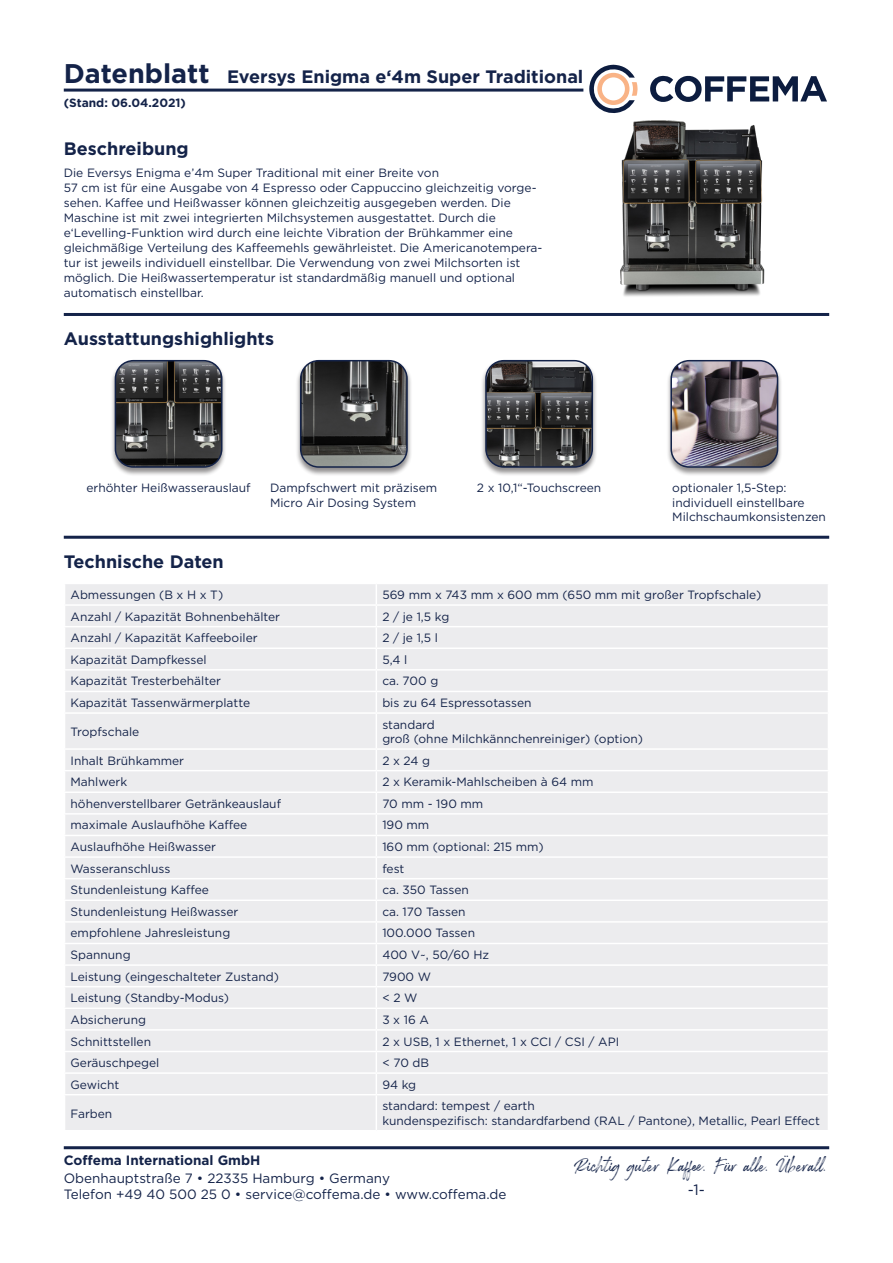
<style>
.page{position:relative;width:893px;height:1263px;background:#fff}
.page>*{position:absolute;margin:0;border:0;box-sizing:border-box;transform-origin:0 0}
.t1{font:21px "Rockness";color:#142349}
.Titel_Name{font:700 18px "Gotham";color:#142349}
.t2{font:15px "Gotham";color:#142349}
.t3{font:13.5px/16.2px "Gotham";color:#142349}
.t4{font:700 13.5px "Gotham";color:#142349}
.Text{font:12px/15px "Gotham";color:#142349}
.Beschreibungen_klein{font:12px/14.4px "Gotham";color:#142349}
.t5{font:700 12px "Gotham";color:#142349}
.Inhalt{font:12px "Gotham";color:#142349}
.s1{font-size:27px}
</style>
<div class="page">
<hr style="left:64px;top:89px;width:519px;height:3px;background:#142349">
<svg style="left:589px;top:65px;width:238px;height:48px"></svg>
<hr style="left:64px;top:1146px;width:765px;height:3px;background:#142349">
<div style="left:65px;top:584px;width:763px;height:467px;background:#ececee"></div>
<div style="left:65px;top:1052px;width:763px;height:78px;background:#ececee"></div>
<hr style="left:64px;top:604px;width:312px;height:2px;background:#fff">
<hr style="left:376px;top:604px;width:453px;height:2px;background:#fff">
<hr style="left:64px;top:626px;width:312px;height:1px;background:#fff">
<hr style="left:376px;top:626px;width:453px;height:1px;background:#fff">
<hr style="left:64px;top:647px;width:312px;height:2px;background:#fff">
<hr style="left:376px;top:647px;width:453px;height:2px;background:#fff">
<hr style="left:64px;top:669px;width:312px;height:2px;background:#fff">
<hr style="left:376px;top:669px;width:453px;height:2px;background:#fff">
<hr style="left:64px;top:691px;width:312px;height:1px;background:#fff">
<hr style="left:376px;top:691px;width:453px;height:1px;background:#fff">
<svg style="left:376px;top:584px;width:1px;height:128px"></svg>
<hr style="left:64px;top:712px;width:312px;height:2px;background:#fff">
<hr style="left:376px;top:712px;width:453px;height:2px;background:#fff">
<hr style="left:376px;top:714px;width:1px;height:34px;background:#fff">
<hr style="left:64px;top:748px;width:312px;height:2px;background:#fff">
<hr style="left:376px;top:748px;width:453px;height:2px;background:#fff">
<hr style="left:64px;top:770px;width:312px;height:1px;background:#fff">
<hr style="left:376px;top:770px;width:453px;height:1px;background:#fff">
<hr style="left:64px;top:791px;width:312px;height:2px;background:#fff">
<hr style="left:376px;top:791px;width:453px;height:2px;background:#fff">
<hr style="left:64px;top:813px;width:312px;height:2px;background:#fff">
<hr style="left:376px;top:813px;width:453px;height:2px;background:#fff">
<hr style="left:64px;top:835px;width:312px;height:1px;background:#fff">
<hr style="left:376px;top:835px;width:453px;height:1px;background:#fff">
<hr style="left:64px;top:856px;width:312px;height:2px;background:#fff">
<hr style="left:376px;top:856px;width:453px;height:2px;background:#fff">
<hr style="left:64px;top:878px;width:312px;height:1px;background:#fff">
<hr style="left:376px;top:878px;width:453px;height:1px;background:#fff">
<hr style="left:64px;top:899px;width:312px;height:2px;background:#fff">
<hr style="left:376px;top:899px;width:453px;height:2px;background:#fff">
<hr style="left:64px;top:921px;width:312px;height:2px;background:#fff">
<hr style="left:376px;top:921px;width:453px;height:2px;background:#fff">
<hr style="left:64px;top:943px;width:312px;height:1px;background:#fff">
<hr style="left:376px;top:943px;width:453px;height:1px;background:#fff">
<hr style="left:64px;top:964px;width:312px;height:2px;background:#fff">
<hr style="left:376px;top:964px;width:453px;height:2px;background:#fff">
<hr style="left:64px;top:986px;width:312px;height:1px;background:#fff">
<hr style="left:376px;top:986px;width:453px;height:1px;background:#fff">
<hr style="left:64px;top:1007px;width:312px;height:2px;background:#fff">
<hr style="left:376px;top:1007px;width:453px;height:2px;background:#fff">
<hr style="left:64px;top:1029px;width:312px;height:2px;background:#fff">
<hr style="left:376px;top:1029px;width:453px;height:2px;background:#fff">
<hr style="left:64px;top:1072px;width:312px;height:2px;background:#fff">
<hr style="left:376px;top:1072px;width:453px;height:2px;background:#fff">
<svg style="left:376px;top:750px;width:1px;height:344px"></svg>
<hr style="left:64px;top:1094px;width:312px;height:1px;background:#fff">
<hr style="left:376px;top:1094px;width:453px;height:1px;background:#fff">
<hr style="left:376px;top:1095px;width:1px;height:35px;background:#fff">
<div style="left:110px;top:359px;width:117px;height:118px;background:#231f20;opacity:.5"></div>
<img style="left:115px;top:361px;width:107px;height:106px">
<div style="left:115px;top:360px;width:107px;height:108px;border:2px solid #142349;border-radius:18px"></div>
<div style="left:295px;top:359px;width:117px;height:118px;background:#231f20;opacity:.5"></div>
<img style="left:301px;top:361px;width:106px;height:106px">
<div style="left:300px;top:360px;width:108px;height:108px;border:2px solid #142349;border-radius:18px"></div>
<div style="left:480px;top:359px;width:118px;height:118px;background:#231f20;opacity:.5"></div>
<img style="left:486px;top:361px;width:106px;height:106px">
<div style="left:485px;top:360px;width:108px;height:108px;border:2px solid #142349;border-radius:18px"></div>
<div style="left:666px;top:359px;width:117px;height:118px;background:#231f20;opacity:.5"></div>
<img style="left:671px;top:361px;width:106px;height:106px">
<div style="left:670px;top:360px;width:108px;height:108px;border:2px solid #142349;border-radius:18px"></div>
<hr style="left:64px;top:536px;width:765px;height:3px;background:#142349">
<hr style="left:64px;top:313px;width:765px;height:3px;background:#142349">
<img style="left:621px;top:120px;width:143px;height:177px">
<h2 class="Titel_Name" style="left:64px;top:64px;width:521px"><span class="s1">Datenblatt</span> Eversys Enigma e‘4m Super Traditional</h2>
<p class="t5" style="left:64px;top:95px;width:124px">(Stand: 06.04.2021)</p>
<p class="Titel_Name" style="left:64px;top:137px;width:127px">Beschreibung</p>
<p class="Text" style="left:64px;top:165px;width:480px">Die Eversys Enigma e’4m Super Traditional mit einer Breite von<br>57 cm ist für eine Ausgabe von 4 Espresso oder Cappuccino gleichzeitig vorge&shy;sehen. Kaffee und Heißwasser können gleichzeitig ausgegeben werden. Die Maschine ist mit zwei integrierten Milchsystemen ausgestattet. Durch die e‘Levelling-Funktion wird durch eine leichte Vibration der Brühkammer eine gleichmäßige Verteilung des Kaffeemehls gewährleistet. Die Americanotempera&shy;tur ist jeweils individuell einstellbar. Die Verwendung von zwei Milchsorten ist möglich. Die Heißwassertemperatur ist standardmäßig manuell und optional automatisch einstellbar.</p>
<p class="Titel_Name" style="left:64px;top:327px;width:212px">Ausstattungshighlights</p>
<p class="Beschreibungen_klein" style="left:86px;top:480px;width:166px">erhöhter Heißwasserauslauf</p>
<p class="Beschreibungen_klein" style="left:672px;top:480px;width:155px">optionaler 1,5-Step: individuell einstellbare<br>Milchschaumkonsistenzen</p>
<p class="Beschreibungen_klein" style="left:270px;top:480px;width:169px">Dampfschwert mit präzisem<br>Micro Air Dosing System</p>
<p class="Beschreibungen_klein" style="left:477px;top:480px;width:126px">2 x 10,1“-Touchscreen</p>
<p class="Titel_Name" style="left:64px;top:550px;width:162px">Technische Daten</p>
<p class="Text" style="left:71px;top:587px;width:154px">Abmessungen (B x H x T)</p>
<p class="Text" style="left:382px;top:587px;width:380px">569 mm x 743 mm x 600 mm (650 mm mit großer Tropfschale)</p>
<p class="Text" style="left:71px;top:609px;width:211px">Anzahl / Kapazität Bohnenbehälter</p>
<p class="Text" style="left:382px;top:609px;width:69px">2 / je 1,5 kg</p>
<p class="Text" style="left:71px;top:630px;width:189px">Anzahl / Kapazität Kaffeeboiler</p>
<p class="Text" style="left:382px;top:630px;width:57px">2 / je 1,5 l</p>
<p class="Text" style="left:71px;top:652px;width:138px">Kapazität Dampfkessel</p>
<p class="Text" style="left:382px;top:652px;width:27px">5,4 l</p>
<p class="Text" style="left:71px;top:673px;width:152px">Kapazität Tresterbehälter</p>
<p class="Text" style="left:382px;top:673px;width:57px">ca. 700 g</p>
<p class="Text" style="left:71px;top:695px;width:181px">Kapazität Tassenwärmerplatte</p>
<p class="Text" style="left:382px;top:695px;width:151px">bis zu 64 Espressotassen</p>
<p class="Text" style="left:71px;top:724px;width:70px">Tropfschale</p>
<p class="Text" style="left:382px;top:717px;width:262px;line-height:14.4px">standard<br>groß (ohne Milchkännchenreiniger) (option)</p>
<p class="Text" style="left:71px;top:753px;width:115px">Inhalt Brühkammer</p>
<p class="Inhalt" style="left:382px;top:753px;width:49px">2 x 24 g</p>
<p class="Text" style="left:71px;top:774px;width:58px">Mahlwerk</p>
<p class="Text" style="left:382px;top:774px;width:213px">2 x Keramik-Mahlscheiben à 64 mm</p>
<p class="Text" style="left:71px;top:796px;width:212px">höhenverstellbarer Getränkeauslauf</p>
<p class="Text" style="left:382px;top:796px;width:102px">70 mm - 190 mm</p>
<p class="Text" style="left:71px;top:817px;width:178px">maximale Auslaufhöhe Kaffee</p>
<p class="Text" style="left:382px;top:817px;width:48px">190 mm</p>
<p class="Text" style="left:71px;top:839px;width:147px">Auslaufhöhe Heißwasser</p>
<p class="Text" style="left:382px;top:839px;width:163px">160 mm (optional: 215 mm)</p>
<p class="Text" style="left:71px;top:861px;width:101px">Wasseranschluss</p>
<p class="Text" style="left:382px;top:861px;width:24px">fest</p>
<p class="Text" style="left:71px;top:882px;width:140px">Stundenleistung Kaffee</p>
<p class="Text" style="left:382px;top:882px;width:88px">ca. 350 Tassen</p>
<p class="Text" style="left:71px;top:904px;width:169px">Stundenleistung Heißwasser</p>
<p class="Text" style="left:382px;top:904px;width:85px">ca. 170 Tassen</p>
<p class="Text" style="left:71px;top:925px;width:161px">empfohlene Jahresleistung</p>
<p class="Text" style="left:382px;top:925px;width:94px">100.000 Tassen</p>
<p class="Text" style="left:71px;top:947px;width:62px">Spannung</p>
<p class="Text" style="left:382px;top:947px;width:108px">400 V~, 50/60 Hz</p>
<p class="Text" style="left:71px;top:969px;width:210px">Leistung (eingeschalteter Zustand)</p>
<p class="Text" style="left:382px;top:969px;width:50px">7900 W</p>
<p class="Text" style="left:71px;top:990px;width:160px">Leistung (Standby-Modus)</p>
<p class="Text" style="left:382px;top:990px;width:37px">&lt; 2 W</p>
<p class="Text" style="left:71px;top:1012px;width:77px">Absicherung</p>
<p class="Text" style="left:382px;top:1012px;width:48px">3 x 16 A</p>
<p class="Text" style="left:71px;top:1033px;width:82px">Schnittstellen</p>
<p class="Text" style="left:382px;top:1033px;width:238px">2 x USB, 1 x Ethernet, 1 x CCI / CSI / API</p>
<p class="Text" style="left:71px;top:1055px;width:90px">Geräuschpegel</p>
<p class="Text" style="left:382px;top:1055px;width:48px">&lt; 70 dB</p>
<p class="Text" style="left:71px;top:1077px;width:50px">Gewicht</p>
<p class="Text" style="left:382px;top:1077px;width:35px">94 kg</p>
<p class="Text" style="left:71px;top:1105px;width:43px">Farben</p>
<p class="Text" style="left:382px;top:1098px;width:439px;line-height:14.4px">standard: tempest / earth<br>kundenspezifisch: standardfarbend (RAL / Pantone), Metallic, Pearl Effect</p>
<p class="t4" style="left:64px;top:1151px;width:198px">Coffema International GmbH</p>
<p class="t3" style="left:64px;top:1169px;width:444px">Obenhauptstraße 7 • 22335 Hamburg • Germany<br>Telefon +49 40 500 25 0 • service@coffema.de • www.coffema.de</p>
<h1 class="t1" style="left:574px;top:1151px;width:255px">Richtig guter Kaffee. Für alle. Überall.</h1>
<p class="t2" style="left:688px;top:1180px;width:19px">-1-</p>
</div>
